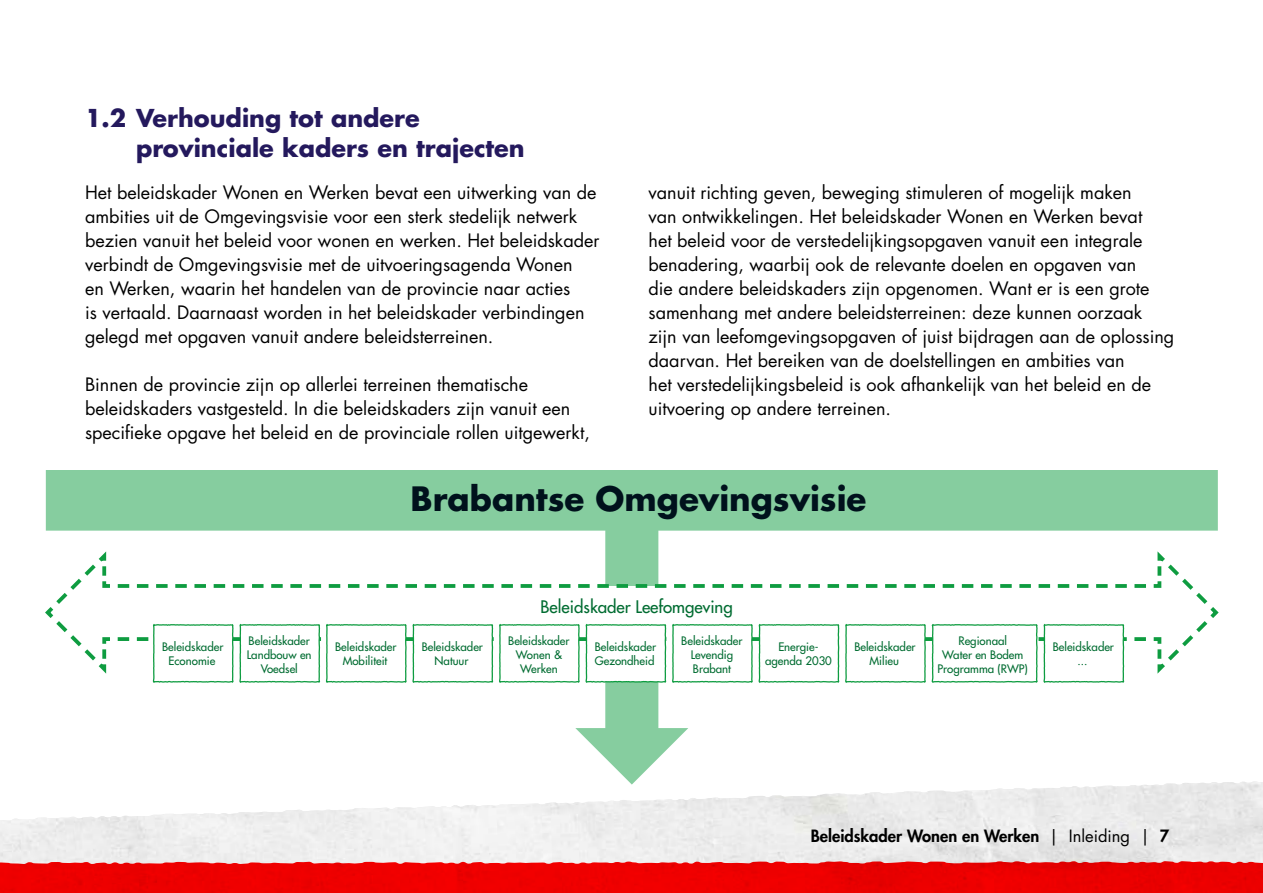
<style>
.page{position:relative;width:1263px;height:893px;background:#fff}
.page>*{position:absolute;margin:0;border:0;box-sizing:border-box;transform-origin:0 0}
.t1{font:700 32.7px "Futura Std";color:#00111c}
.t2{font:700 24px/30px "Futura Std";color:#24195d}
.t3{font:18px/24px "Futura Std";color:#000}
.t4{font:500 16.8px "Futura Std";color:#006c31}
.t5{font:800 16.5px "Futura Std";color:#000}
.t6{font:500 11.4px/14px "Futura Std";color:#006c31;text-align:center}
.s1{font-weight:400}
</style>
<div class="page">
<svg style="left:0;top:792px;width:1263px;height:69px;fill:#eee"></svg>
<img style="left:889px;top:781px;width:374px;height:12px">
<svg style="left:0;top:861px;width:1263px;height:32px;background:#ec0b0b"></svg>
<svg style="left:46px;top:471px;width:1172px;height:314px"></svg>
<svg style="left:45px;top:547px;width:1174px;height:131px"></svg>
<svg style="left:118px;top:622px;width:1032px;height:62px"></svg>
<h2 class="t2" style="left:136px;top:103px;width:390px;text-indent:-51px">1.2 Verhouding tot andere provinciale kaders en trajecten</h2>
<p class="t3" style="left:85px;top:181px;width:516px">Het beleidskader Wonen en Werken bevat een uitwerking van de ambities uit de Omgevingsvisie voor een sterk stedelijk netwerk bezien vanuit het beleid voor wonen en werken. Het beleidskader verbindt de Omgevingsvisie met de uitvoeringsagenda Wonen<br>en Werken, waarin het handelen van de provincie naar acties<br>is vertaald. Daarnaast worden in het beleidskader verbindingen gelegd met opgaven vanuit andere beleidsterreinen.</p>
<p class="t3" style="left:85px;top:373px;width:506px">Binnen de provincie zijn op allerlei terreinen thematische beleidskaders vastgesteld. In die beleidskaders zijn vanuit een specifieke opgave het beleid en de provinciale rollen uitgewerkt,</p>
<p class="t3" style="left:648px;top:181px;width:527px">vanuit richting geven, beweging stimuleren of mogelijk maken<br>van ontwikkelingen. Het beleidskader Wonen en Werken bevat<br>het beleid voor de verstedelijkingsopgaven vanuit een integrale benadering, waarbij ook de relevante doelen en opgaven van<br>die andere beleidskaders zijn opgenomen. Want er is een grote samenhang met andere beleidsterreinen: deze kunnen oorzaak zijn van leefomgevingsopgaven of juist bijdragen aan de oplossing daarvan. Het bereiken van de doelstellingen en ambities van<br>het verstedelijkingsbeleid is ook afhankelijk van het beleid en de uitvoering op andere terreinen.</p>
<h1 class="t1" style="left:411px;top:477px;width:457px">Brabantse Omgevingsvisie</h1>
<p class="t4" style="left:541px;top:597px;width:194px">Beleidskader Leefomgeving</p>
<p class="t6" style="left:508px;top:634px;width:63px">Beleidskader<br>Wonen &amp;<br>Werken</p>
<p class="t6" style="left:422px;top:640px;width:63px">Beleidskader<br>Natuur</p>
<p class="t6" style="left:938px;top:633px;width:92px">Regionaal<br>Water en Bodem<br>Programma (RWP)</p>
<p class="t6" style="left:162px;top:640px;width:63px">Beleidskader<br>Economie</p>
<p class="t6" style="left:681px;top:634px;width:63px">Beleidskader<br>Levendig<br>Brabant</p>
<p class="t6" style="left:247px;top:634px;width:66px">Beleidskader<br>Landbouw en<br>Voedsel</p>
<p class="t6" style="left:765px;top:640px;width:68px">Energie&shy;agenda 2030</p>
<p class="t6" style="left:335px;top:640px;width:63px">Beleidskader<br>Mobiliteit</p>
<p class="t6" style="left:854px;top:640px;width:63px">Beleidskader<br>Milieu</p>
<p class="t6" style="left:595px;top:640px;width:63px;text-align:left">Beleidskader<br>Gezondheid</p>
<p class="t6" style="left:1053px;top:640px;width:63px">Beleidskader ...</p>
<p class="t5" style="left:811px;top:826px;width:360px">Beleidskader Wonen en Werken <span class="s1">| Inleiding |</span> 7</p>
</div>
